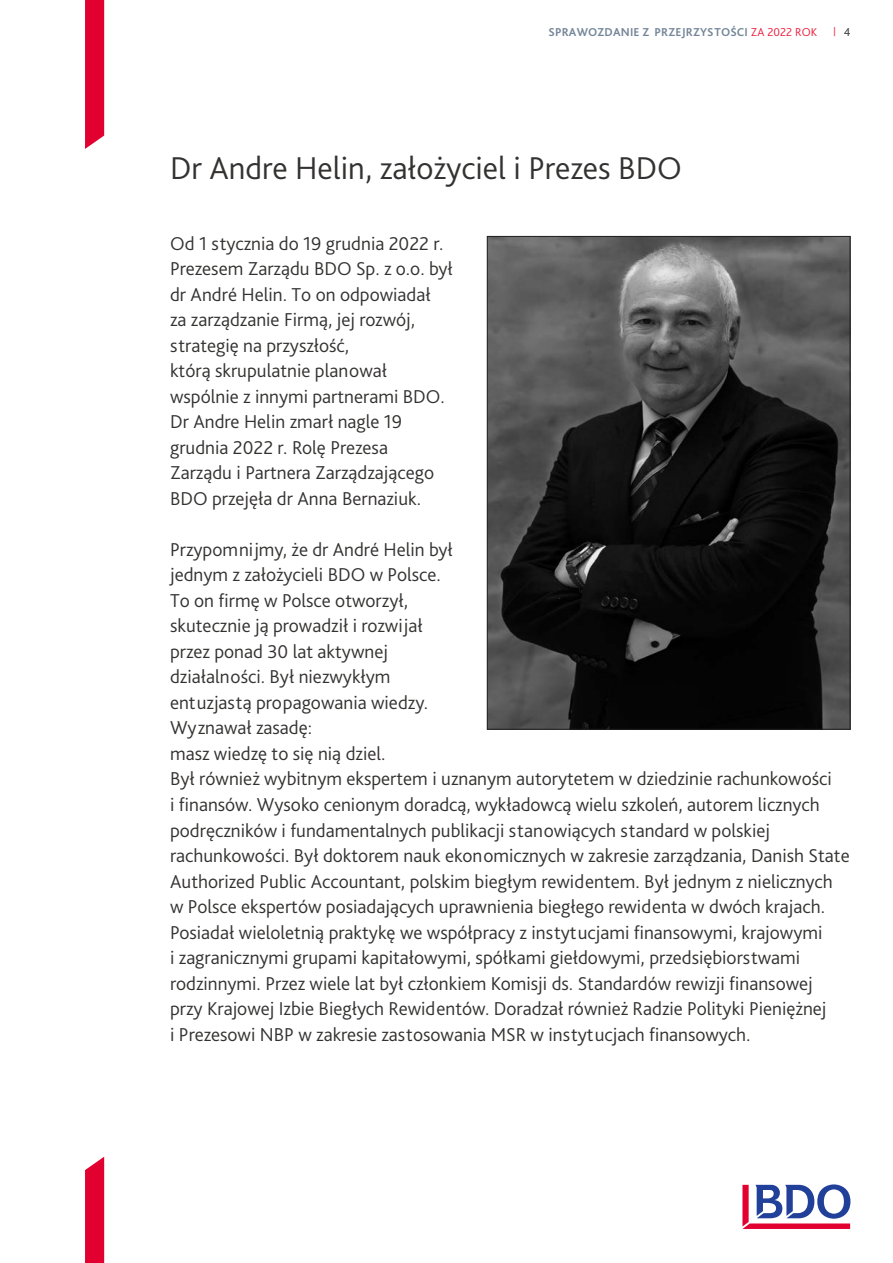
<style>
.page{position:relative;width:893px;height:1263px;background:#fff}
.page>*{position:absolute;margin:0;border:0;box-sizing:border-box;transform-origin:0 0}
.t1{font:300 33px "Bliss Pro";color:#333231}
.t2{font:300 19.5px/25.5px "Bliss Pro";color:#333231}
.t3{font:700 12px "Bliss Pro";letter-spacing:.015em;color:#748699}
.t4{font:9px "Bliss Pro";color:#ed1a3a}
.s1{font-weight:300;color:#ed1a3a}
.s2{font-size:12px;color:#414140}
</style>
<div class="page">
<svg style="left:85px;top:1157px;width:19px;height:106px;background:#e3103d"></svg>
<svg style="left:742px;top:1184px;width:108px;height:45px"></svg>
<svg style="left:85px;top:0;width:19px;height:149px;background:#e30c3a"></svg>
<img style="left:489px;top:238px;width:359px;height:490px">
<p class="t3" style="left:548px;top:24px;width:270px">SPRAWOZDANIE Z PRZEJRZYSTOŚCI <span class="s1">ZA 2022 ROK</span></p>
<p class="t4" style="left:833px;top:26px;width:19px">| <span class="s2">4</span></p>
<h1 class="t1" style="left:170px;top:147px;width:513px">Dr Andre Helin, założyciel i Prezes BDO</h1>
<p class="t2" style="left:170px;top:230px;width:284px">Od 1 stycznia do 19 grudnia 2022 r.<br>Prezesem Zarządu BDO Sp. z o.o. był dr André Helin. To on odpowiadał<br>za zarządzanie Firmą, jej rozwój, strategię na przyszłość,<br>którą skrupulatnie planował wspólnie z innymi partnerami BDO.<br>Dr Andre Helin zmarł nagle 19 grudnia 2022 r. Rolę Prezesa<br>Zarządu i Partnera Zarządzającego<br>BDO przejęła dr Anna Bernaziuk.</p>
<p class="t2" style="left:170px;top:536px;width:681px">Przypomnijmy, że dr André Helin był<br>jednym z założycieli BDO w Polsce.<br>To on firmę w Polsce otworzył,<br>skutecznie ją prowadził i rozwijał<br>przez ponad 30 lat aktywnej<br>działalności. Był niezwykłym<br>entuzjastą propagowania wiedzy.<br>Wyznawał zasadę:<br>masz wiedzę to się nią dziel.<br>Był również wybitnym ekspertem i uznanym autorytetem w dziedzinie rachunkowości<br>i finansów. Wysoko cenionym doradcą, wykładowcą wielu szkoleń, autorem licznych podręczników i fundamentalnych publikacji stanowiących standard w polskiej rachunkowości. Był doktorem nauk ekonomicznych w zakresie zarządzania, Danish State Authorized Public Accountant, polskim biegłym rewidentem. Był jednym z nielicznych w Polsce ekspertów posiadających uprawnienia biegłego rewidenta w dwóch krajach.<br>Posiadał wieloletnią praktykę we współpracy z instytucjami finansowymi, krajowymi<br>i zagranicznymi grupami kapitałowymi, spółkami giełdowymi, przedsiębiorstwami rodzinnymi. Przez wiele lat był członkiem Komisji ds. Standardów rewizji finansowej przy Krajowej Izbie Biegłych Rewidentów. Doradzał również Radzie Polityki Pieniężnej<br>i Prezesowi NBP w zakresie zastosowania MSR w instytucjach finansowych.</p>
</div>
